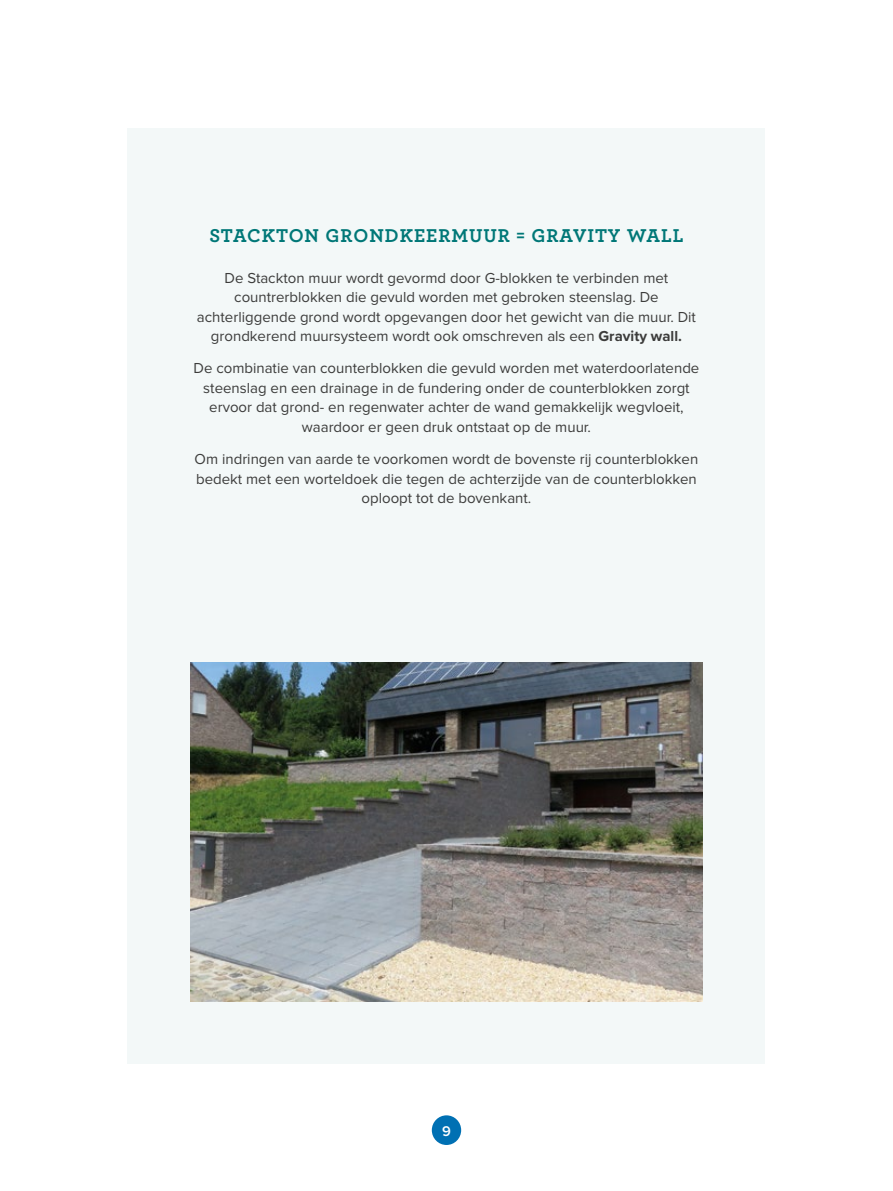
<style>
.page{position:relative;width:893px;height:1191px;background:#fff}
.page>*{position:absolute;margin:0;border:0;box-sizing:border-box;transform-origin:0 0}
.t1{font:700 19.5px "Archer";letter-spacing:.05em;color:#077}
.t2{font:15px/19.5px "Proxima Nova";color:#3c3c3b;text-align:center}
.t3{font:600 14.55px "Proxima Nova";color:#fff}
.s1{font-weight:700}
</style>
<div class="page">
<div style="left:128px;top:128px;width:637px;height:935px;background:#f3f8f8"></div>
<img style="left:190px;top:662px;width:513px;height:339px">
<div style="left:432px;top:1115px;width:29px;height:30px;background:#0070b3;border-radius:50%"></div>
<h1 class="t1" style="left:209px;top:220px;width:476px">STACKTON GRONDKEERMUUR = GRAVITY WALL</h1>
<p class="t2" style="left:197px;top:268px;width:500px">De Stackton muur wordt gevormd door G-blokken te verbinden met countrerblokken die gevuld worden met gebroken steenslag. De achterliggende grond wordt opgevangen door het gewicht van die muur. Dit grondkerend muursysteem wordt ook omschreven als een <span class="s1">Gravity wall.</span></p>
<p class="t2" style="left:194px;top:359px;width:507px">De combinatie van counterblokken die gevuld worden met waterdoorlatende steenslag en een drainage in de fundering onder de counterblokken zorgt ervoor dat grond- en regenwater achter de wand gemakkelijk wegvloeit, waardoor er geen druk ontstaat op de muur.</p>
<p class="t2" style="left:195px;top:449px;width:505px">Om indringen van aarde te voorkomen wordt de bovenste rij counterblokken bedekt met een worteldoek die tegen de achterzijde van de counterblokken oploopt tot de bovenkant.</p>
<p class="t3" style="left:442px;top:1124px;width:10px">9</p>
</div>
